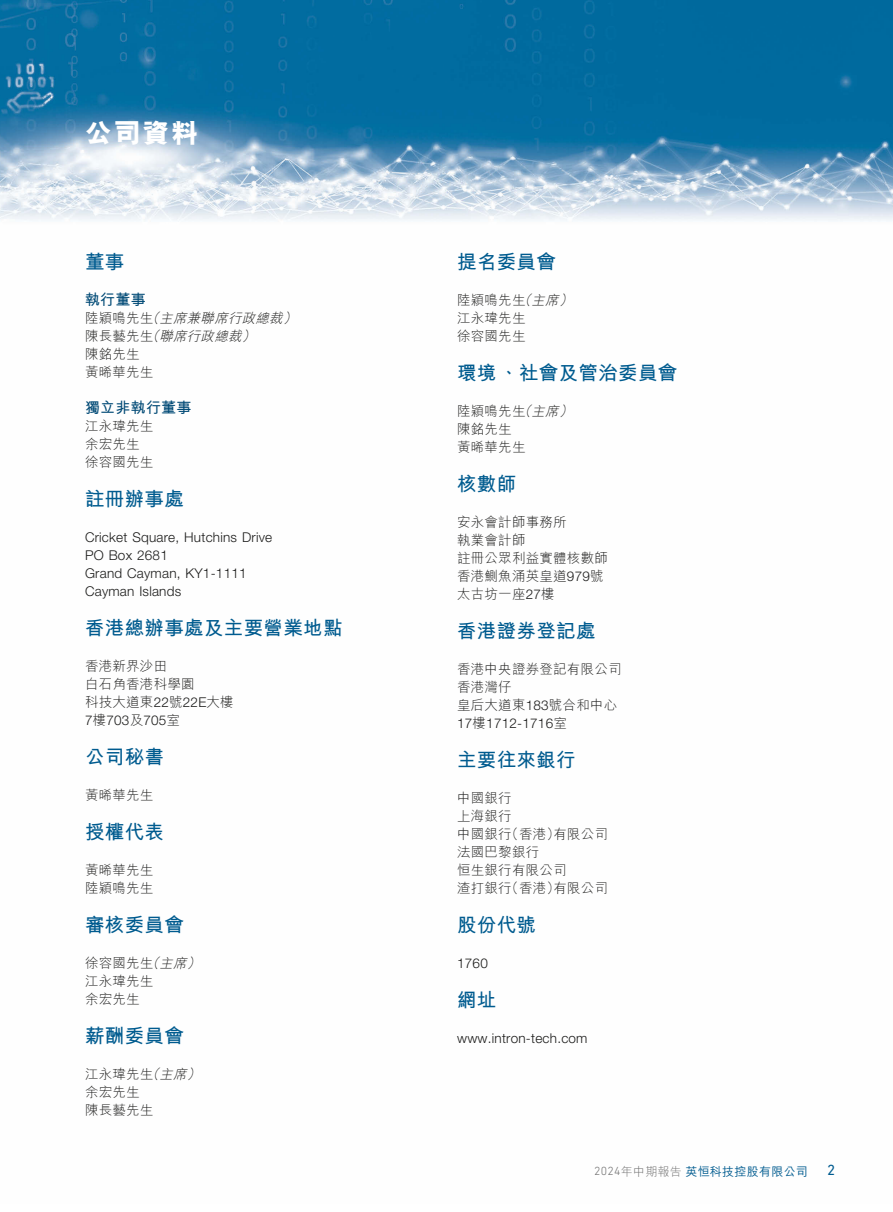
<style>
.page{position:relative;width:893px;height:1212px;background:#fff}
.page>*{position:absolute;margin:0;border:0;box-sizing:border-box;transform-origin:0 0}
.t1{font:800 27px "M Hei HK";color:#fff}
.t2{font:700 19.5px "M Hei HK";letter-spacing:.015em;color:#005b8f}
.t3{font:700 15px "M Hei HK";letter-spacing:.015em;color:#004975}
.t4{font:15px "DIN Next LT Pro";color:#005b8f}
.t5{font:300 13.5px/18px "M Hei HK";letter-spacing:.015em;color:#1c1c1b}
.t6{font:300 13.5px/18px "Helvetica Neue LT Pro";letter-spacing:.015em;color:#1c1c1b}
.t7{font:italic 300 13.5px "M Hei HK";color:#1c1c1b}
.t8{font:500 12px "M Hei HK";letter-spacing:.025em;color:#005b8f}
.s1{font-style:normal}
.s2{font-family:"Helvetica Neue LT Pro"}
.s3{font-family:"M Hei HK"}
.s4{font-style:italic}
.s5{font-family:"DIN Next LT Pro";font-weight:300;color:#6f6f6f}
.s6{font-weight:300;color:#6f6f6f}
</style>
<div class="page">
<img style="left:0;top:0;width:893px;height:222px">
<h1 class="t1" style="left:85px;top:115px;width:115px">公司資料</h1>
<h2 class="t2" style="left:85px;top:248px;width:41px">董事</h2>
<p class="t3" style="left:85px;top:289px;width:62px">執行董事</p>
<p class="t7" style="left:146px;top:309px;width:19px">（</p>
<p class="t7" style="left:283px;top:309px;width:19px">(</p>
<p class="t7" style="left:85px;top:309px;width:203px"><span class="s1">陸穎鳴先生</span>主席兼聯席行政總裁</p>
<p class="t7" style="left:146px;top:327px;width:19px">（</p>
<p class="t7" style="left:242px;top:327px;width:19px">(</p>
<p class="t7" style="left:85px;top:327px;width:162px"><span class="s1">陳長藝先生</span>聯席行政總裁</p>
<p class="t5" style="left:85px;top:345px;width:70px">陳銘先生黃晞華先生</p>
<p class="t3" style="left:85px;top:397px;width:108px">獨立非執行董事</p>
<p class="t5" style="left:85px;top:417px;width:70px">江永瑋先生余宏先生徐容國先生</p>
<h2 class="t2" style="left:85px;top:485px;width:100px">註冊辦事處</h2>
<p class="t6" style="left:85px;top:528px;width:189px">Cricket Square, Hutchins Drive<br>PO Box 2681<br>Grand Cayman, KY1-1111<br>Cayman Islands</p>
<h2 class="t2" style="left:85px;top:614px;width:259px">香港總辦事處及主要營業地點</h2>
<p class="t5" style="left:85px;top:657px;width:150px">香港新界沙田<br>白石角香港科學園<br>科技大道東<span class="s2">22</span>號<span class="s2">22E</span>大樓</p>
<p class="t6" style="left:85px;top:711px;width:97px"><span class="s3">樓</span>7 703<span class="s3">及</span>705<span class="s3">室</span></p>
<h2 class="t2" style="left:85px;top:743px;width:80px">公司秘書</h2>
<p class="t5" style="left:85px;top:786px;width:70px">黃晞華先生</p>
<h2 class="t2" style="left:85px;top:818px;width:80px">授權代表</h2>
<p class="t5" style="left:85px;top:861px;width:70px">黃晞華先生陸穎鳴先生</p>
<h2 class="t2" style="left:85px;top:911px;width:100px">審核委員會</h2>
<p class="t7" style="left:187px;top:954px;width:19px">(</p>
<p class="t7" style="left:146px;top:954px;width:19px">（</p>
<p class="t5" style="left:85px;top:954px;width:107px">徐容國先生<span class="s4">主席</span></p>
<p class="t5" style="left:85px;top:972px;width:70px">江永瑋先生余宏先生</p>
<h2 class="t2" style="left:85px;top:1022px;width:100px">薪酬委員會</h2>
<p class="t7" style="left:146px;top:1065px;width:19px">（</p>
<p class="t7" style="left:187px;top:1065px;width:19px">(</p>
<p class="t5" style="left:85px;top:1065px;width:107px">江永瑋先生<span class="s4">主席</span></p>
<p class="t5" style="left:85px;top:1083px;width:70px">余宏先生陳長藝先生</p>
<h2 class="t2" style="left:457px;top:248px;width:100px">提名委員會</h2>
<p class="t7" style="left:518px;top:291px;width:19px">（</p>
<p class="t7" style="left:559px;top:291px;width:19px">(</p>
<p class="t5" style="left:457px;top:291px;width:107px">陸穎鳴先生<span class="s4">主席</span></p>
<p class="t5" style="left:457px;top:309px;width:70px">江永瑋先生徐容國先生</p>
<h2 class="t2" style="left:457px;top:359px;width:222px">環境、社會及管治委員會</h2>
<p class="t7" style="left:559px;top:402px;width:19px">(</p>
<p class="t7" style="left:518px;top:402px;width:19px">（</p>
<p class="t5" style="left:457px;top:402px;width:107px">陸穎鳴先生<span class="s4">主席</span></p>
<p class="t5" style="left:457px;top:420px;width:70px">陳銘先生黃晞華先生</p>
<h2 class="t2" style="left:457px;top:470px;width:61px">核數師</h2>
<p class="t5" style="left:457px;top:513px;width:152px">安永會計師事務所<br>執業會計師<br>註冊公眾利益實體核數師香港鰂魚涌英皇道<span class="s2">979</span>號太古坊一座<span class="s2">27</span>樓</p>
<h2 class="t2" style="left:457px;top:617px;width:140px">香港證券登記處</h2>
<p class="t5" style="left:457px;top:660px;width:166px">香港中央證券登記有限公司香港灣仔<br>皇后大道東<span class="s2">183</span>號合和中心</p>
<p class="t6" style="left:457px;top:714px;width:111px">17<span class="s3">樓</span>1712-1716<span class="s3">室</span></p>
<h2 class="t2" style="left:457px;top:746px;width:120px">主要往來銀行</h2>
<p class="t5" style="left:457px;top:789px;width:56px">中國銀行上海銀行</p>
<p class="t5" style="left:553px;top:825px;width:56px">有限公司</p>
<p class="t5" style="left:505px;top:825px;width:56px">（香港）</p>
<p class="t5" style="left:457px;top:825px;width:56px">中國銀行</p>
<p class="t5" style="left:457px;top:843px;width:84px">法國巴黎銀行</p>
<p class="t5" style="left:457px;top:861px;width:111px">恒生銀行有限公司</p>
<p class="t5" style="left:553px;top:879px;width:56px">有限公司</p>
<p class="t5" style="left:505px;top:879px;width:56px">（香港）</p>
<p class="t5" style="left:457px;top:879px;width:56px">渣打銀行</p>
<h2 class="t2" style="left:457px;top:911px;width:80px">股份代號</h2>
<p class="t6" style="left:457px;top:954px;width:32px">1760</p>
<h2 class="t2" style="left:457px;top:986px;width:41px">網址</h2>
<p class="t6" style="left:457px;top:1029px;width:132px">www.intron-tech.com</p>
<p class="t8" style="left:594px;top:1163px;width:215px"><span class="s5">2024</span><span class="s6">年中期報告</span>英恒科技控股有限公司</p>
<p class="t4" style="left:827px;top:1161px;width:10px">2</p>
</div>
